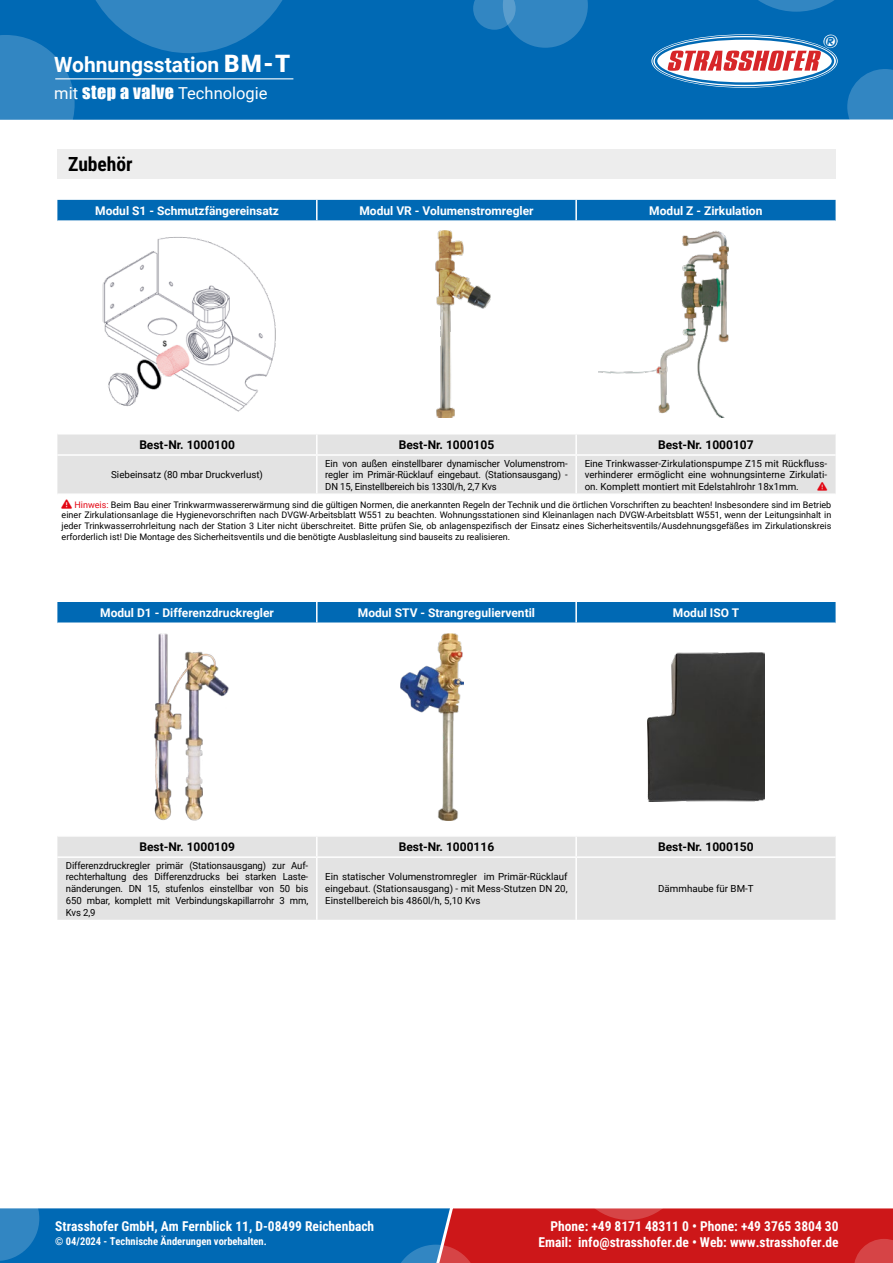
<style>
.page{position:relative;width:893px;height:1263px;background:#fff}
.page>*{position:absolute;margin:0;border:0;box-sizing:border-box;transform-origin:0 0}
.t1{font:700 21px "Roboto";color:#fff}
.t2{font:19.5px "Roboto Condensed";color:#000}
.t3{font:17.1px "Comic Sans MS";color:#0069b4}
.t4{font:16.5px "Roboto";color:#fff}
.t5{font:13.5px/16.5px "Roboto Condensed";color:#fff;text-align:right}
.t6{font:700 12px "Roboto";color:#fff}
.t7{font:700 12px "Roboto";color:#000}
.t8{font:10.5px "Roboto Condensed";color:#fff}
.t9{font:9.75px/11.7px "Roboto";color:#000;text-align:justify}
.t10{font:9px/10.8px "Roboto";color:#000;text-align:justify}
.s1{font-weight:900;font-size:24px}
.s2{font-family:"Impact";font-size:18px}
.s3{color:#e30613}
</style>
<div class="page">
<div style="left:0;top:1208px;width:393px;height:55px;background:#0069b4"></div>
<div style="left:0;top:0;width:893px;height:120px;background:#0069b4"></div>
<svg style="left:651px;top:34px;width:187px;height:54px"></svg>
<svg style="left:653px;top:35px;width:183px;height:52px"></svg>
<svg style="left:656px;top:38px;width:177px;height:46px;background:#dfecf5"></svg>
<div style="left:655px;top:37px;width:179px;height:48px;border:2px solid #0069b4;border-radius:50%"></div>
<svg style="left:668px;top:34px;width:170px;height:37px"></svg>
<svg style="left:0;top:1208px;width:39px;height:53px;background:#2a81bf"></svg>
<svg style="left:473px;top:0;width:115px;height:48px"></svg>
<svg style="left:393px;top:1208px;width:500px;height:55px;background:#ba252e"></svg>
<svg style="left:0;top:0;width:298px;height:120px"></svg>
<svg style="left:758px;top:0;width:76px;height:12px"></svg>
<svg style="left:847px;top:69px;width:46px;height:51px;background:#2c82c0"></svg>
<hr style="left:55px;top:78px;width:238px;height:1px;background:#fff">
<div style="left:57px;top:149px;width:779px;height:30px;background:#ededed"></div>
<div style="left:57px;top:200px;width:779px;height:20px;background:#0069b4"></div>
<div style="left:57px;top:434px;width:779px;height:59px;background:#e3e3e3"></div>
<hr style="left:316px;top:200px;width:2px;height:20px;background:#fff">
<hr style="left:575px;top:200px;width:2px;height:20px;background:#fff">
<hr style="left:316px;top:434px;width:2px;height:20px;background:#fff">
<hr style="left:575px;top:434px;width:2px;height:20px;background:#fff">
<hr style="left:57px;top:454px;width:260px;height:2px;background:#fff">
<hr style="left:317px;top:454px;width:259px;height:2px;background:#fff">
<hr style="left:316px;top:456px;width:2px;height:37px;background:#fff">
<hr style="left:576px;top:454px;width:260px;height:2px;background:#fff">
<hr style="left:575px;top:456px;width:2px;height:37px;background:#fff">
<img style="left:102px;top:237px;width:174px;height:175px">
<img style="left:598px;top:230px;width:130px;height:188px">
<img style="left:435px;top:230px;width:56px;height:188px">
<div style="left:57px;top:602px;width:779px;height:20px;background:#0069b4"></div>
<div style="left:57px;top:837px;width:779px;height:83px;background:#e3e3e3"></div>
<hr style="left:316px;top:602px;width:2px;height:20px;background:#fff">
<hr style="left:575px;top:602px;width:2px;height:20px;background:#fff">
<svg style="left:316px;top:837px;width:2px;height:19px"></svg>
<svg style="left:575px;top:837px;width:2px;height:19px"></svg>
<hr style="left:57px;top:856px;width:260px;height:2px;background:#fff">
<hr style="left:317px;top:856px;width:259px;height:2px;background:#fff">
<hr style="left:316px;top:858px;width:2px;height:62px;background:#fff">
<hr style="left:576px;top:856px;width:260px;height:2px;background:#fff">
<hr style="left:575px;top:858px;width:2px;height:62px;background:#fff">
<img style="left:400px;top:634px;width:63px;height:187px">
<img style="left:648px;top:653px;width:116px;height:148px">
<img style="left:154px;top:634px;width:75px;height:187px">
<svg style="left:817px;top:482px;width:10px;height:9px"></svg>
<h1 class="t1" style="left:54px;top:50px;width:238px">Wohnungsstation <span class="s1">BM-T</span></h1>
<h3 class="t4" style="left:54px;top:82px;width:215px">mit <span class="s2">step a valve</span> Technologie</h3>
<h2 class="t2" style="left:68px;top:150px;width:66px">Zubehör</h2>
<p class="t6" style="left:95px;top:202px;width:185px">Modul S1 - Schmutzfängereinsatz</p>
<p class="t6" style="left:359px;top:202px;width:176px">Modul VR - Volumenstromregler</p>
<p class="t6" style="left:649px;top:202px;width:115px">Modul Z - Zirkulation</p>
<h3 class="t3" style="left:824px;top:30px;width:15px">®</h3>
<p class="t7" style="left:139px;top:436px;width:97px">Best-Nr. 1000100</p>
<p class="t7" style="left:399px;top:436px;width:97px">Best-Nr. 1000105</p>
<p class="t7" style="left:658px;top:436px;width:97px">Best-Nr. 1000107</p>
<p class="t9" style="left:111px;top:469px;width:153px">Siebeinsatz (80 mbar Druckverlust)</p>
<p class="t9" style="left:325px;top:457px;width:244px">Ein von außen einstellbarer dynamischer Volumenstrom&shy;regler im Primär-Rücklauf eingebaut. (Stationsausgang) - DN 15, Einstellbereich bis 1330l/h, 2,7 Kvs</p>
<p class="t9" style="left:585px;top:457px;width:244px">Eine Trinkwasser-Zirkulationspumpe Z15 mit Rückfluss&shy;verhinderer ermöglicht eine wohnungsinterne Zirkulati&shy;on. Komplett montiert mit Edelstahlrohr 18x1mm.</p>
<p class="t10" style="left:62px;top:499px;width:771px"><span class="s3">⚠ Hinweis:</span> Beim Bau einer Trinkwarmwassererwärmung sind die gültigen Normen, die anerkannten Regeln der Technik und die örtlichen Vorschriften zu beachten! Insbesondere sind im Betrieb einer Zirkulationsanlage die Hygienevorschriften nach DVGW-Arbeitsblatt W551 zu beachten. Wohnungsstationen sind Kleinanlagen nach DVGW-Arbeitsblatt W551, wenn der Leitungsinhalt in jeder Trinkwasserrohrleitung nach der Station 3 Liter nicht überschreitet. Bitte prüfen Sie, ob anlagenspezifisch der Einsatz eines Sicherheitsventils/Ausdehnungsgefäßes im Zirkulationskreis erforderlich ist! Die Montage des Sicherheitsventils und die benötigte Ausblasleitung sind bauseits zu realisieren.</p>
<p class="t6" style="left:100px;top:604px;width:175px">Modul D1 - Differenzdruckregler</p>
<p class="t6" style="left:358px;top:604px;width:179px">Modul STV - Strangregulierventil</p>
<p class="t6" style="left:673px;top:604px;width:68px">Modul ISO T</p>
<p class="t7" style="left:139px;top:838px;width:97px">Best-Nr. 1000109</p>
<p class="t7" style="left:399px;top:838px;width:97px">Best-Nr. 1000116</p>
<p class="t7" style="left:658px;top:838px;width:97px">Best-Nr. 1000150</p>
<p class="t9" style="left:66px;top:859px;width:244px">Differenzdruckregler primär (Stationsausgang) zur Auf&shy;rechterhaltung des Differenzdrucks bei starken Laste&shy;nänderungen. DN 15, stufenlos einstellbar von 50 bis 650 mbar, komplett mit Verbindungskapillarrohr 3 mm, Kvs 2,9</p>
<p class="t9" style="left:325px;top:871px;width:244px">Ein statischer Volumenstromregler im Primär-Rücklauf eingebaut. (Stationsausgang) - mit Mess-Stutzen DN 20, Einstellbereich bis 4860l/h, 5,10 Kvs</p>
<p class="t9" style="left:658px;top:882px;width:97px">Dämmhaube für BM-T</p>
<h3 class="t5" style="left:55px;top:1217px;width:320px">Strasshofer GmbH, Am Fernblick 11, D-08499 Reichenbach</h3>
<h3 class="t5" style="left:538px;top:1217px;width:302px">Phone: +49 8171 48311 0 • Phone: +49 3765 3804 30<br>Email: info@strasshofer.de • Web: www.strasshofer.de</h3>
<p class="t8" style="left:55px;top:1234px;width:213px">© 04/2024 - Technische Änderungen vorbehalten.</p>
</div>
